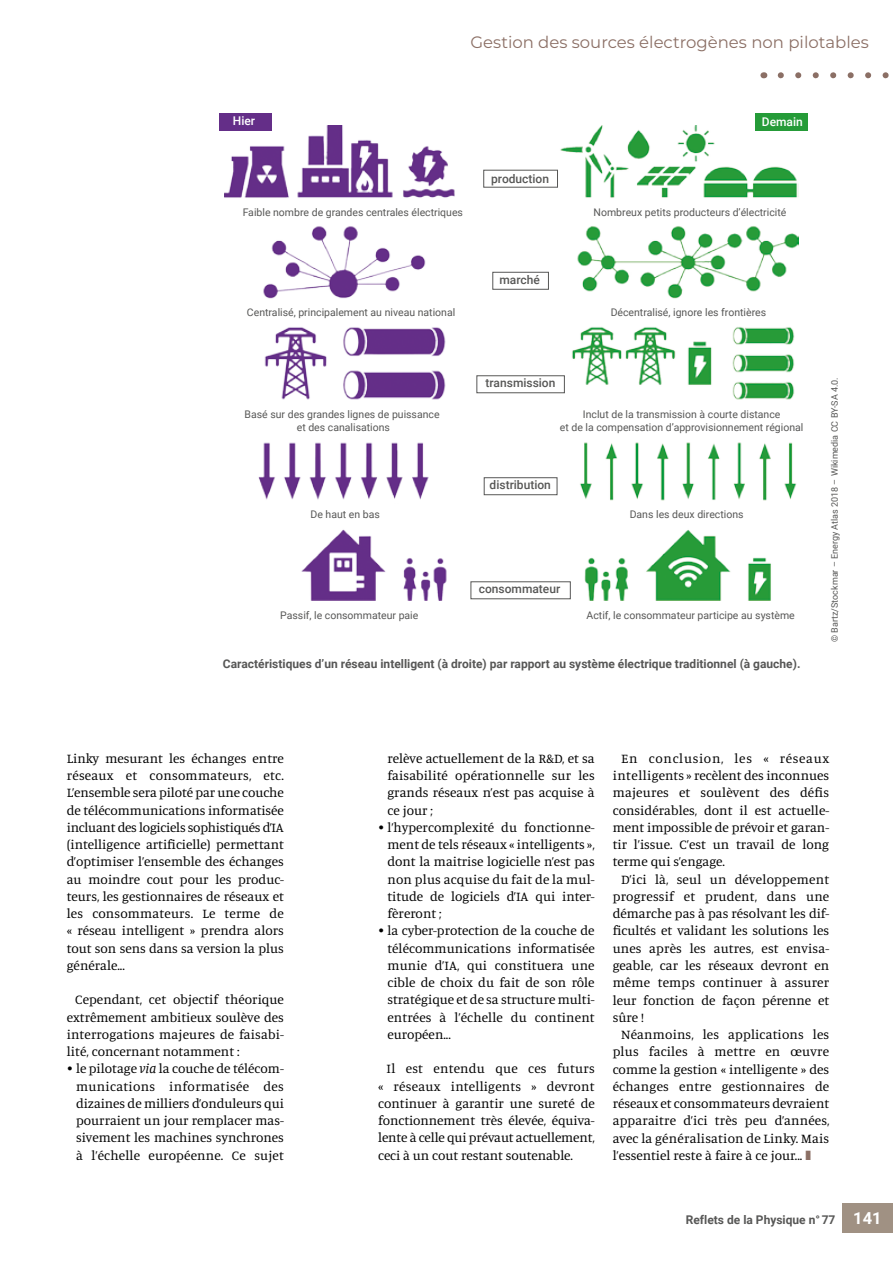
<style>
.page{position:relative;width:893px;height:1263px;background:#fff}
.page>*{position:absolute;margin:0;border:0;box-sizing:border-box;transform-origin:0 0}
.t1{font:16.5px "Montserrat";color:#8b6f65}
.t2{font:13.5px/17.2px "Manuale";color:#000;text-align:justify}
.t3{font:700 12px "Roboto";color:#575756}
.t4{font:500 12px "Roboto";color:#575756}
.t5{font:500 12px "Roboto";color:#fff}
.t6{font:10.5px/12.6px "Roboto";color:#575756;text-align:center}
.t7{font:9px "Roboto";color:#575756}
.s1{font-style:italic}
.s2{color:#8b6f65}
.s3{font-size:16.5px;color:#fff}
</style>
<div class="page">
<svg style="left:781px;top:72px;width:108px;height:6px"></svg>
<div style="left:842px;top:1203px;width:51px;height:30px;background:#a09183"></div>
<img style="left:225px;top:125px;width:574px;height:476px">
<div style="left:220px;top:113px;width:52px;height:18px;background:#642e88"></div>
<div style="left:756px;top:113px;width:52px;height:18px;background:#259b38"></div>
<div style="left:493px;top:272px;width:55px;height:17px;background:#fff"></div>
<div style="left:492px;top:272px;width:57px;height:18px;border:1px solid #575756"></div>
<div style="left:484px;top:170px;width:73px;height:17px;background:#fff"></div>
<div style="left:483px;top:170px;width:75px;height:18px;border:1px solid #575756"></div>
<div style="left:477px;top:376px;width:87px;height:17px;background:#fff"></div>
<div style="left:476px;top:375px;width:89px;height:18px;border:1px solid #575756"></div>
<div style="left:484px;top:478px;width:73px;height:17px;background:#fff"></div>
<div style="left:484px;top:477px;width:73px;height:18px;border:1px solid #575756"></div>
<div style="left:471px;top:582px;width:99px;height:17px;background:#fff"></div>
<div style="left:471px;top:581px;width:100px;height:18px;border:1px solid #575756"></div>
<p class="t1" style="left:470px;top:31px;width:400px">Gestion des sources électrogènes non pilotables</p>
<p class="t5" style="left:233px;top:113px;width:24px">Hier</p>
<p class="t5" style="left:762px;top:113px;width:42px">Demain</p>
<p class="t6" style="left:243px;top:206px;width:222px">Faible nombre de grandes centrales électriques</p>
<p class="t6" style="left:247px;top:306px;width:210px">Centralisé, principalement au niveau national</p>
<p class="t4" style="left:491px;top:170px;width:59px">production</p>
<p class="t4" style="left:499px;top:272px;width:42px">marché</p>
<p class="t6" style="left:594px;top:206px;width:194px">Nombreux petits producteurs d’électricité</p>
<p class="t6" style="left:611px;top:306px;width:157px">Décentralisé, ignore les frontières</p>
<p class="t6" style="left:245px;top:408px;width:197px">Basé sur des grandes lignes de puissance et des canalisations</p>
<p class="t6" style="left:310px;top:507px;width:71px">De haut en bas</p>
<p class="t4" style="left:486px;top:375px;width:71px">transmission</p>
<p class="t6" style="left:560px;top:408px;width:245px">Inclut de la transmission à courte distance<br>et de la compensation d’approvisionnement régional</p>
<p class="t4" style="left:490px;top:477px;width:63px">distribution</p>
<p class="t6" style="left:630px;top:507px;width:115px">Dans les deux directions</p>
<p class="t6" style="left:280px;top:608px;width:140px">Passif, le consommateur paie</p>
<p class="t4" style="left:479px;top:580px;width:83px">consommateur</p>
<p class="t6" style="left:587px;top:608px;width:210px">Actif, le consommateur participe au système</p>
<p class="t3" style="left:223px;top:655px;width:579px">Caractéristiques d’un réseau intelligent (à droite) par rapport au système électrique traditionnel (à gauche).</p>
<p class="t7" style="left:828px;top:642px;width:266px;rotate:-90deg">© Bartz/Stockmar – Energy Atlas 2018 – Wikimedia CC BY-SA 4.0.</p>
<p class="t2" style="left:67px;top:749px;width:219px">Linky mesurant les échanges entre réseaux et consommateurs, etc.<br>L’ensemble sera piloté par une couche de télécommunications informatisée incluant des logiciels sophistiqués d’IA (intelligence artificielle) permettant d’optimiser l’ensemble des échanges au moindre cout pour les produc&shy;teurs, les gestionnaires de réseaux et les consommateurs. Le terme de « réseau intelligent » prendra alors tout son sens dans sa version la plus générale...</p>
<p class="t2" style="left:67px;top:991px;width:219px;text-indent:9px">Cependant, cet objectif théorique extrêmement ambitieux soulève des interrogations majeures de faisabi&shy;lité, concernant notamment :</p>
<p class="t2" style="left:76px;top:1060px;width:209px;text-indent:-9px">• le pilotage <span class="s1">via</span> la couche de télécom&shy;munications informatisée des dizaines de milliers d’onduleurs qui pourraient un jour remplacer mas&shy;sivement les machines synchrones à l’échelle européenne. Ce sujet</p>
<p class="t2" style="left:387px;top:749px;width:209px">relève actuellement de la R&amp;D, et sa faisabilité opérationnelle sur les grands réseaux n’est pas acquise à ce jour ;</p>
<p class="t2" style="left:387px;top:818px;width:209px;text-indent:-9px">• l’hypercomplexité du fonctionne&shy;ment de tels réseaux « intelligents », dont la maitrise logicielle n’est pas non plus acquise du fait de la mul&shy;titude de logiciels d’IA qui inter&shy;fèreront ;</p>
<p class="t2" style="left:387px;top:922px;width:209px;text-indent:-9px">• la cyber-protection de la couche de télécommunications informatisée munie d’IA, qui constituera une cible de choix du fait de son rôle stratégique et de sa structure multi&shy;entrées à l’échelle du continent européen...</p>
<p class="t2" style="left:378px;top:1060px;width:218px;text-indent:9px">Il est entendu que ces futurs « réseaux intelligents » devront continuer à garantir une sureté de fonctionnement très élevée, équiva&shy;lente à celle qui prévaut actuellement, ceci à un cout restant soutenable.</p>
<p class="t2" style="left:613px;top:749px;width:218px;text-indent:9px">En conclusion, les « réseaux intelligents » recèlent des inconnues majeures et soulèvent des défis considérables, dont il est actuelle&shy;ment impossible de prévoir et garan&shy;tir l’issue. C’est un travail de long terme qui s’engage.</p>
<p class="t2" style="left:613px;top:870px;width:218px;text-indent:9px">D’ici là, seul un développement progressif et prudent, dans une démarche pas à pas résolvant les dif&shy;ficultés et validant les solutions les unes après les autres, est envisa&shy;geable, car les réseaux devront en même temps continuer à assurer leur fonction de façon pérenne et sûre !</p>
<p class="t2" style="left:613px;top:1025px;width:218px;text-indent:9px">Néanmoins, les applications les plus faciles à mettre en œuvre comme la gestion « intelligente » des échanges entre gestionnaires de réseaux et consommateurs devraient apparaitre d’ici très peu d’années, avec la généralisation de Linky. Mais l’essentiel reste à faire à ce jour... <span class="s2">❚</span></p>
<p class="t3" style="left:686px;top:1211px;width:197px">Reflets de la Physique n° 77 <span class="s3">141</span></p>
</div>
